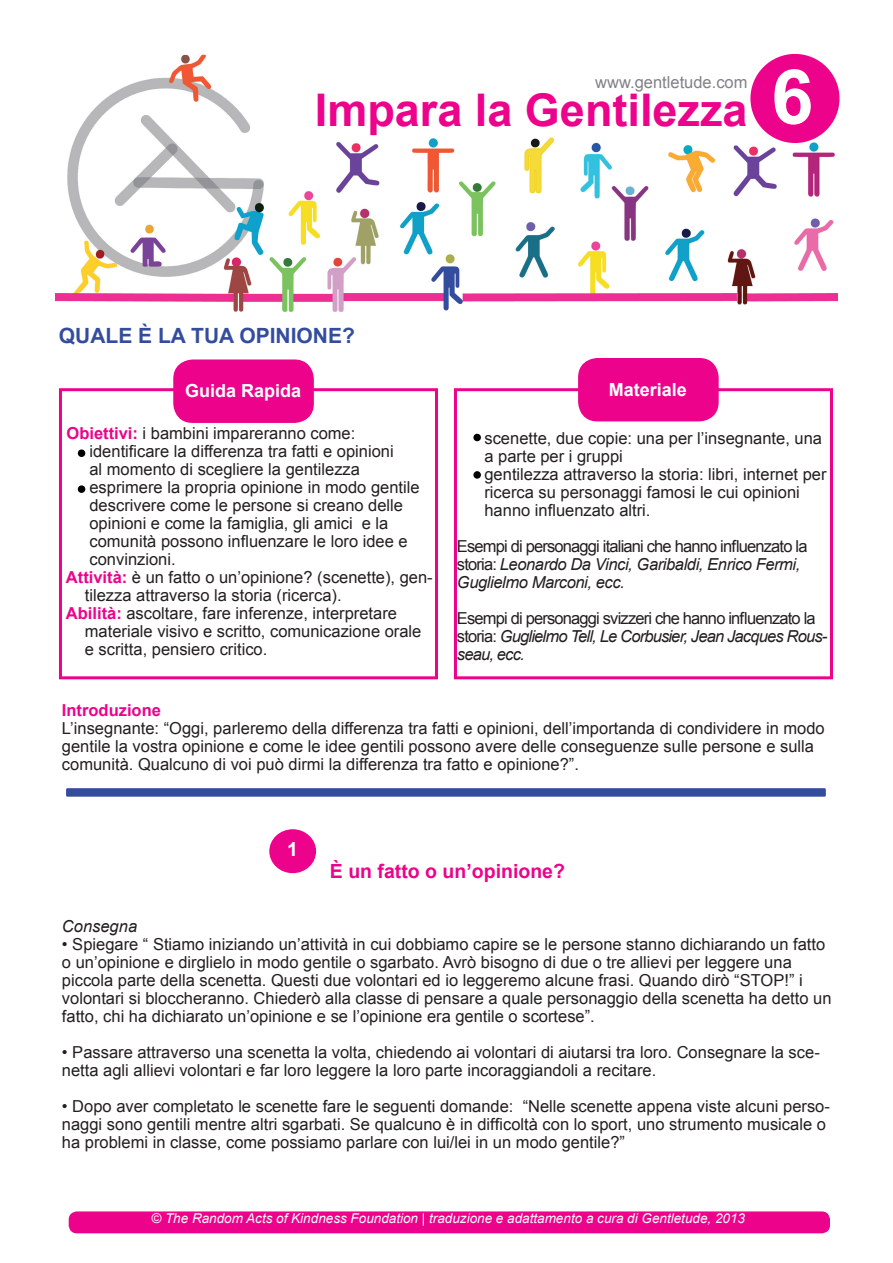
<style>
.page{position:relative;width:893px;height:1263px;background:#fff}
.page>*{position:absolute;margin:0;border:0;box-sizing:border-box;transform-origin:0 0}
.t1{font:700 75.9px "Arial";color:#fff}
.t2{font:700 45px "Arial";color:#ed028c}
.t3{font:700 21px "Arial";color:#344c9e}
.t4{font:700 19.5px "Arial";color:#ed028c}
.t5{font:700 19.5px "Arial";color:#fff}
.t6{font:700 18px "Arial";color:#fff}
.t7{font:16.5px/18px "Arial";color:#231f20}
.t8{font:italic 16.5px/18px "Arial";letter-spacing:-.025em;color:#231f20}
.t9{font:16.5px/18px "Arial";letter-spacing:-.05em;color:#231f20}
.t10{font:16.5px "Arial";color:#808285}
.t11{font:700 16.5px "Arial";color:#ed028c}
.t12{font:italic 16.5px "Arial";color:#231f20}
.t13{font:italic 13.5px "Arial";color:#fff}
.s1{font-weight:700;color:#ed028c}
.s2{font-style:normal}
.s3{font-style:italic}
</style>
<div class="page">
<img style="left:56px;top:56px;width:780px;height:256px">
<div style="left:454px;top:388px;width:379px;height:291px;border:3px solid #ed028c"></div>
<div style="left:59px;top:388px;width:379px;height:291px;border:3px solid #ed028c"></div>
<div style="left:750px;top:54px;width:89px;height:89px;background:#ed028c;border-radius:50%"></div>
<div style="left:175px;top:361px;width:137px;height:60px;background:#ed028c;border-radius:18px"></div>
<div style="left:173px;top:359px;width:141px;height:64px;border:3px solid #ed028c;border-radius:18px"></div>
<div style="left:580px;top:359px;width:137px;height:61px;background:#ed028c;border-radius:18px"></div>
<div style="left:578px;top:358px;width:141px;height:63px;border:3px solid #ed028c;border-radius:18px"></div>
<div style="left:69px;top:1212px;width:760px;height:20px;background:#ed028c;border-radius:8px"></div>
<div style="left:69px;top:1211px;width:761px;height:22px;border:2px solid #ed028c;border-radius:8px"></div>
<div style="left:473px;top:434px;width:8px;height:7px;border:2px solid #000;border-radius:50%"></div>
<div style="left:473px;top:471px;width:8px;height:8px;border:2px solid #000;border-radius:50%"></div>
<div style="left:66px;top:788px;width:760px;height:9px;background:#344c9e;border-radius:2px"></div>
<div style="left:269px;top:829px;width:47px;height:44px;background:#ed028c;border-radius:50%"></div>
<div style="left:78px;top:449px;width:7px;height:8px;border:2px solid #000;border-radius:50%"></div>
<div style="left:78px;top:485px;width:7px;height:8px;border:2px solid #000;border-radius:50%"></div>
<p class="t10" style="left:595px;top:72px;width:154px">www.gentletude.com</p>
<h2 class="t2" style="left:315px;top:80px;width:434px">Impara la Gentilezza</h2>
<h1 class="t1" style="left:771px;top:46px;width:44px">6</h1>
<p class="t3" style="left:59px;top:321px;width:297px">QUALE È LA TUA OPINIONE?</p>
<p class="t6" style="left:185px;top:379px;width:118px">Guida Rapida</p>
<p class="t6" style="left:609px;top:377px;width:80px">Materiale</p>
<p class="t7" style="left:67px;top:425px;width:290px"><span class="s1">Obiettivi:</span> i bambini impareranno come:</p>
<p class="t7" style="left:89px;top:443px;width:306px">identificare la differenza tra fatti e opinioni</p>
<p class="t7" style="left:89px;top:461px;width:272px">al momento di scegliere la gentilezza</p>
<p class="t7" style="left:89px;top:479px;width:332px">esprimere la propria opinione in modo gentile</p>
<p class="t7" style="left:89px;top:497px;width:315px">descrivere come le persone si creano delle</p>
<p class="t7" style="left:89px;top:515px;width:300px">opinioni e come la famiglia, gli amici e la</p>
<p class="t7" style="left:89px;top:533px;width:320px">comunità possono influenzare le loro idee e</p>
<p class="t7" style="left:89px;top:551px;width:88px">convinzioni.</p>
<p class="t7" style="left:66px;top:569px;width:368px"><span class="s1">Attività:</span> è un fatto o un’opinione? (scenette), gen-</p>
<p class="t7" style="left:85px;top:587px;width:258px">tilezza attraverso la storia (ricerca).</p>
<p class="t7" style="left:66px;top:605px;width:333px"><span class="s1">Abilità:</span> ascoltare, fare inferenze, interpretare</p>
<p class="t7" style="left:85px;top:623px;width:338px">materiale visivo e scritto, comunicazione orale</p>
<p class="t7" style="left:85px;top:641px;width:184px">e scritta, pensiero critico.</p>
<p class="t7" style="left:484px;top:429px;width:344px">scenette, due copie: una per l’insegnante, una a parte per i gruppi<br>gentilezza attraverso la storia: libri, internet per ricerca su personaggi famosi le cui opinioni hanno influenzato altri.</p>
<p class="t8" style="left:457px;top:537px;width:352px"><span class="s2">Esempi di personaggi italiani che hanno influenzato la storia:</span> Leonardo Da Vinci, Garibaldi, Enrico Fermi,<br>Guglielmo Marconi, ecc.</p>
<p class="t9" style="left:457px;top:609px;width:372px">Esempi di personaggi svizzeri che hanno influenzato la storia: <span class="s3">Guglielmo Tell, Le Corbusier, Jean Jacques Rous&shy;seau, ecc.</span></p>
<p class="t11" style="left:62px;top:699px;width:101px">Introduzione</p>
<p class="t7" style="left:62px;top:719px;width:764px">L’insegnante: “Oggi, parleremo della differenza tra fatti e opinioni, dell’importanda di condividere in modo gentile la vostra opinione e come le idee gentili possono avere delle conseguenze sulle persone e sulla comunità. Qualcuno di voi può dirmi la differenza tra fatto e opinione?”.</p>
<p class="t5" style="left:287px;top:836px;width:12px">1</p>
<p class="t4" style="left:330px;top:858px;width:237px">È un fatto o un’opinione?</p>
<p class="t12" style="left:62px;top:915px;width:77px">Consegna</p>
<p class="t7" style="left:62px;top:935px;width:771px">• Spiegare “ Stiamo iniziando un’attività in cui dobbiamo capire se le persone stanno dichiarando un fatto o un’opinione e dirglielo in modo gentile o sgarbato. Avrò bisogno di due o tre allievi per leggere una piccola parte della scenetta. Questi due volontari ed io leggeremo alcune frasi. Quando dirò “STOP!” i volontari si bloccheranno. Chiederò alla classe di pensare a quale personaggio della scenetta ha detto un fatto, chi ha dichiarato un’opinione e se l’opinione era gentile o scortese”.</p>
<p class="t7" style="left:62px;top:1043px;width:759px">• Passare attraverso una scenetta la volta, chiedendo ai volontari di aiutarsi tra loro. Consegnare la sce&shy;netta agli allievi volontari e far loro leggere la loro parte incoraggiandoli a recitare.</p>
<p class="t7" style="left:62px;top:1097px;width:769px">• Dopo aver completato le scenette fare le seguenti domande: “Nelle scenette appena viste alcuni perso&shy;naggi sono gentili mentre altri sgarbati. Se qualcuno è in difficoltà con lo sport, uno strumento musicale o ha problemi in classe, come possiamo parlare con lui/lei in un modo gentile?”</p>
<p class="t13" style="left:151px;top:1209px;width:595px">© The Random Acts of Kindness Foundation | traduzione e adattamento a cura di Gentletude, 2013</p>
</div>
